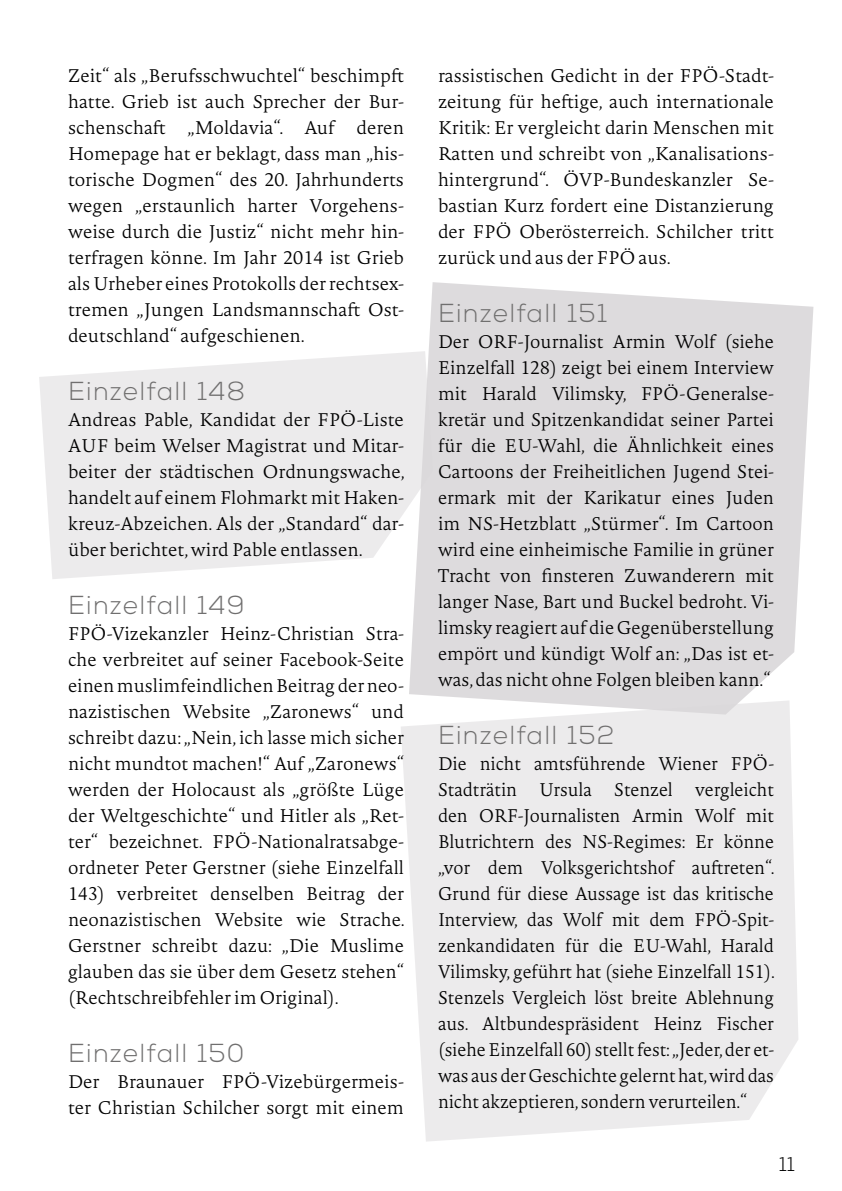
<style>
.page{position:relative;width:842px;height:1191px;background:#fff}
.page>*{position:absolute;margin:0;border:0;box-sizing:border-box;transform-origin:0 0}
.t1{font:300 26px "Nexa";letter-spacing:.05em;color:#706f6f}
.t2{font:300 20px "Nexa";color:#000}
.t3{font:200 18px/26px "Novel Pro";color:#000;text-align:justify}
.t4{font:200 18px/26px "Novel Pro";color:#000;text-align:justify;scale:.96 1}
</style>
<div class="page">
<div style="left:409px;top:282px;width:404px;height:418px;background:#dddbdd"></div>
<svg style="left:39px;top:351px;width:394px;height:228px;background:#eeedee"></svg>
<svg style="left:401px;top:700px;width:397px;height:441px;background:#edeced"></svg>
<p class="t3" style="left:68px;top:62px;width:337px">Zeit“ als „Berufsschwuchtel“ beschimpft hatte. Grieb ist auch Sprecher der Bur&shy;schenschaft „Moldavia“. Auf deren Homepage hat er beklagt, dass man „his&shy;torische Dogmen“ des 20. Jahrhunderts wegen „erstaunlich harter Vorgehens&shy;weise durch die Justiz“ nicht mehr hin&shy;terfragen könne. Im Jahr 2014 ist Grieb als Urheber eines Protokolls der rechtsex&shy;tremen „Jungen Landsmannschaft Ost&shy;deutschland“ aufgeschienen.</p>
<h1 class="t1" style="left:68px;top:376px;width:179px">Einzelfall 148</h1>
<p class="t3" style="left:68px;top:406px;width:338px">Andreas Pable, Kandidat der FPÖ-Liste AUF beim Welser Magistrat und Mitar&shy;beiter der städtischen Ordnungswache, handelt auf einem Flohmarkt mit Haken&shy;kreuz-Abzeichen. Als der „Standard“ dar&shy;über berichtet, wird Pable entlassen.</p>
<h1 class="t1" style="left:68px;top:590px;width:178px">Einzelfall 149</h1>
<p class="t3" style="left:68px;top:620px;width:338px">FPÖ-Vizekanzler Heinz-Christian Stra&shy;che verbreitet auf seiner Facebook-Seite einen muslimfeindlichen Beitrag der neo&shy;nazistischen Website „Zaronews“ und schreibt dazu: „Nein, ich lasse mich sicher nicht mundtot machen!“ Auf „Zaronews“ werden der Holocaust als „größte Lüge der Weltgeschichte“ und Hitler als „Ret&shy;ter“ bezeichnet. FPÖ-Nationalratsabge&shy;ordneter Peter Gerstner (siehe Einzelfall 143) verbreitet denselben Beitrag der neonazistischen Website wie Strache.<br>Gerstner schreibt dazu: „Die Muslime glauben das sie über dem Gesetz stehen“ (Rechtschreibfehler im Original).</p>
<h1 class="t1" style="left:68px;top:1038px;width:178px">Einzelfall 150</h1>
<p class="t3" style="left:68px;top:1068px;width:337px">Der Braunauer FPÖ-Vizebürgermeis&shy;ter Christian Schilcher sorgt mit einem</p>
<p class="t3" style="left:438px;top:62px;width:337px">rassistischen Gedicht in der FPÖ-Stadt&shy;zeitung für heftige, auch internationale Kritik: Er vergleicht darin Menschen mit Ratten und schreibt von „Kanalisations&shy;hintergrund“. ÖVP-Bundeskanzler Se&shy;bastian Kurz fordert eine Distanzierung der FPÖ Oberösterreich. Schilcher tritt zurück und aus der FPÖ aus.</p>
<h1 class="t1" style="left:438px;top:298px;width:171px">Einzelfall 151</h1>
<p class="t3" style="left:438px;top:328px;width:337px">Der ORF-Journalist Armin Wolf (siehe Einzelfall 128) zeigt bei einem Interview mit Harald Vilimsky, FPÖ-Generalse&shy;kretär und Spitzenkandidat seiner Partei für die EU-Wahl, die Ähnlichkeit eines Cartoons der Freiheitlichen Jugend Stei&shy;ermark mit der Karikatur eines Juden im NS-Hetzblatt „Stürmer“. Im Cartoon wird eine einheimische Familie in grüner Tracht von finsteren Zuwanderern mit langer Nase, Bart und Buckel bedroht. Vi&shy;limsky reagiert auf die Gegenüberstellung empört und kündigt Wolf an: „Das ist et&shy;was, das nicht ohne Folgen bleiben kann.“</p>
<h1 class="t1" style="left:438px;top:720px;width:178px">Einzelfall 152</h1>
<p class="t4" style="left:438px;top:750px;width:352px">Die nicht amtsführende Wiener FPÖ-Stadträtin Ursula Stenzel vergleicht den ORF-Journalisten Armin Wolf mit Blutrichtern des NS-Regimes: Er könne „vor dem Volksgerichtshof auftreten“.<br>Grund für diese Aussage ist das kritische Interview, das Wolf mit dem FPÖ-Spit&shy;zenkandidaten für die EU-Wahl, Harald Vilimsky, geführt hat (siehe Einzelfall 151).<br>Stenzels Vergleich löst breite Ablehnung aus. Altbundespräsident Heinz Fischer (siehe Einzelfall 60) stellt fest: „Jeder, der et&shy;was aus der Geschichte gelernt hat, wird das nicht akzeptieren, sondern verurteilen.“</p>
<p class="t2" style="left:779px;top:1151px;width:18px">11</p>
</div>
